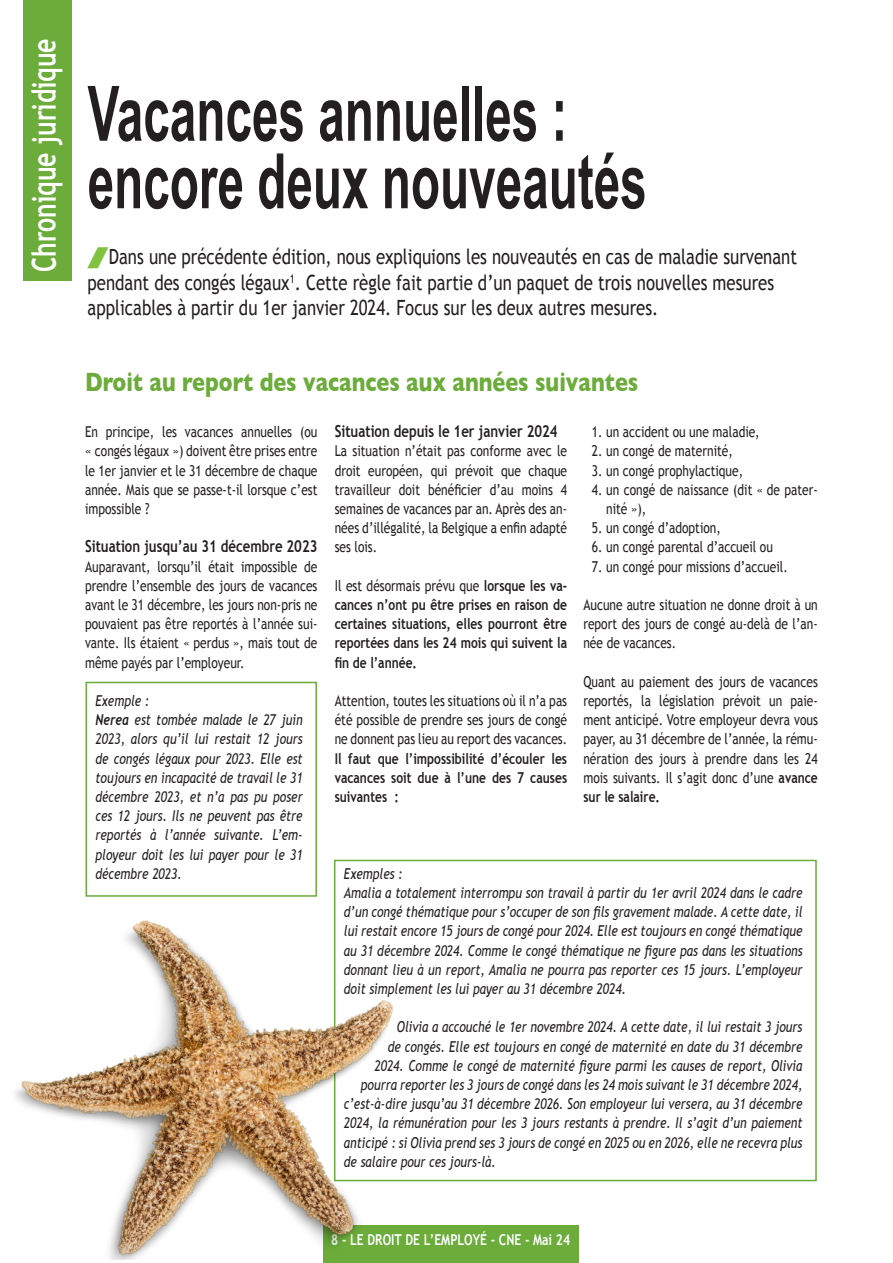
<style>
.page{position:relative;width:893px;height:1263px;background:#fff}
.page>*{position:absolute;margin:0;border:0;box-sizing:border-box;transform-origin:0 0}
.Titre_23{font:700 76.5px/67.5px "Arial Narrow";color:#231f20;scale:.76 1}
.Rubriques{font:700 33px "Trebuchet MS";color:#fff;scale:.75 1}
.NSt_23{font:700 27px "Gill Sans";color:#6bac3a;scale:.8 1}
.t1{font:21px/25.2px "Trebuchet MS";color:#231f20;scale:.8 1}
.Texte_courrant{font:700 16.5px "Trebuchet MS";color:#231f20;scale:.8 1}
.Texte_courrant-2{font:15px/19.2px "Trebuchet MS";color:#231f20;text-align:justify;scale:.8 1}
.Texte_courrant-3{font:italic 15px/19.2px "Trebuchet MS";color:#231f20;text-align:justify;scale:.8 1}
.Texte_courrant-4{font:700 15px/19.2px "Trebuchet MS";color:#231f20;text-align:justify;scale:.8 1}
.t2{font:700 15px "Trebuchet MS";color:#fff;scale:.81 1}
.s1{font-weight:400}
.s2{font-weight:700}
.s3{font-family:"Trebuchet";font-weight:700}
</style>
<div class="page">
<div style="left:323px;top:1225px;width:256px;height:38px;background:#6bac3a"></div>
<div style="left:23px;top:0;width:48px;height:281px;background:#6bac3a"></div>
<div style="left:334px;top:860px;width:483px;height:321px;border:2px solid #6bac3a"></div>
<div style="left:86px;top:682px;width:231px;height:215px;border:2px solid #6bac3a"></div>
<img style="left:15px;top:894px;width:392px;height:366px">
<p class="Rubriques" style="left:24px;top:272px;width:313px;rotate:-90deg">Chronique juridique</p>
<p class="Titre_23" style="left:88px;top:76px;width:737px">Vacances annuelles : encore deux nouveautés</p>
<p class="t1" style="left:88px;top:245px;width:888px;text-indent:21px">Dans une précédente édition, nous expliquions les nouveautés en cas de maladie survenant pendant des congés légaux<sup>1</sup>. Cette règle fait partie d’un paquet de trois nouvelles mesures applicables à partir du 1er janvier 2024. Focus sur les deux autres mesures.</p>
<p class="NSt_23" style="left:85px;top:360px;width:693px">Droit au report des vacances aux années suivantes</p>
<p class="Texte_courrant" style="left:335px;top:421px;width:280px">Situation depuis le 1er janvier 2024</p>
<p class="Texte_courrant-2" style="left:335px;top:442px;width:292px">La situation n’était pas conforme avec le droit européen, qui prévoit que chaque travailleur doit bénéficier d’au moins 4 semaines de vacances par an. Après des an&shy;nées d’illégalité, la Belgique a enfin adapté ses lois.</p>
<p class="Texte_courrant-4" style="left:335px;top:576px;width:292px"><span class="s1">Il est désormais prévu que</span> lorsque les va&shy;cances n’ont pu être prises en raison de certaines situations, elles pourront être reportées dans les 24 mois qui suivent la fin de l’année.</p>
<p class="Texte_courrant-2" style="left:335px;top:691px;width:292px">Attention, toutes les situations où il n’a pas été possible de prendre ses jours de congé ne donnent pas lieu au report des vacances.<br><span class="s2">Il faut que l’impossibilité d’écouler les vacances soit due à l’une des 7 causes suivantes :</span></p>
<p class="Texte_courrant-2" style="left:85px;top:422px;width:292px">En principe, les vacances annuelles (ou « congés légaux ») doivent être prises entre le 1er janvier et le 31 décembre de chaque année. Mais que se passe-t-il lorsque c’est impossible ?</p>
<p class="Texte_courrant" style="left:85px;top:536px;width:292px">Situation jusqu’au 31 décembre 2023</p>
<p class="Texte_courrant-2" style="left:85px;top:557px;width:292px">Auparavant, lorsqu’il était impossible de prendre l’ensemble des jours de vacances avant le 31 décembre, les jours non-pris ne pouvaient pas être reportés à l’année sui&shy;vante. Ils étaient « perdus », mais tout de même payés par l’employeur.</p>
<p class="Texte_courrant-2" style="left:592px;top:422px;width:211px">1. un accident ou une maladie,</p>
<p class="Texte_courrant-2" style="left:592px;top:442px;width:178px">2. un congé de maternité,</p>
<p class="Texte_courrant-2" style="left:592px;top:461px;width:191px">3. un congé prophylactique,</p>
<p class="Texte_courrant-2" style="left:606px;top:480px;width:266px;text-indent:-14px">4. un congé de naissance (dit « de pater&shy;nité »),</p>
<p class="Texte_courrant-2" style="left:592px;top:518px;width:163px">5. un congé d’adoption,</p>
<p class="Texte_courrant-2" style="left:592px;top:538px;width:228px">6. un congé parental d’accueil ou</p>
<p class="Texte_courrant-2" style="left:592px;top:557px;width:246px">7. un congé pour missions d’accueil.</p>
<p class="Texte_courrant-2" style="left:583px;top:595px;width:295px">Aucune autre situation ne donne droit à un report des jours de congé au-delà de l’an&shy;née de vacances.</p>
<p class="Texte_courrant-2" style="left:583px;top:672px;width:295px">Quant au paiement des jours de vacances reportés, la législation prévoit un paie&shy;ment anticipé. Votre employeur devra vous payer, au 31 décembre de l’année, la rému&shy;nération des jours à prendre dans les 24 mois suivants. Il s’agit donc d’une <span class="s2">avance sur le salaire.</span></p>
<p class="Texte_courrant-3" style="left:96px;top:691px;width:69px">Exemple :</p>
<p class="Texte_courrant-3" style="left:96px;top:710px;width:260px"><span class="s3">Nerea</span> est tombée malade le 27 juin 2023, alors qu’il lui restait 12 jours de congés légaux pour 2023. Elle est toujours en incapacité de travail le 31 décembre 2023, et n’a pas pu poser ces 12 jours. Ils ne peuvent pas être reportés à l’année suivante. L’em&shy;ployeur doit les lui payer pour le 31 décembre 2023.</p>
<p class="Texte_courrant-3" style="left:344px;top:864px;width:75px">Exemples :</p>
<p class="Texte_courrant-3" style="left:344px;top:883px;width:575px">Amalia a totalement interrompu son travail à partir du 1er avril 2024 dans le cadre d’un congé thématique pour s’occuper de son fils gravement malade. A cette date, il lui restait encore 15 jours de congé pour 2024. Elle est toujours en congé thématique au 31 décembre 2024. Comme le congé thématique ne figure pas dans les situations donnant lieu à un report, Amalia ne pourra pas reporter ces 15 jours. L’employeur doit simplement les lui payer au 31 décembre 2024.</p>
<p class="Texte_courrant-3" style="left:397px;top:1018px;width:508px">Olivia a accouché le 1er novembre 2024. A cette date, il lui restait 3 jours</p>
<p class="Texte_courrant-3" style="left:388px;top:1037px;width:520px">de congés. Elle est toujours en congé de maternité en date du 31 décembre</p>
<p class="Texte_courrant-3" style="left:374px;top:1056px;width:537px">2024. Comme le congé de maternité figure parmi les causes de report, Olivia</p>
<p class="Texte_courrant-3" style="left:361px;top:1075px;width:553px">pourra reporter les 3 jours de congé dans les 24 mois suivant le 31 décembre 2024,</p>
<p class="Texte_courrant-3" style="left:344px;top:1094px;width:575px">c’est-à-dire jusqu’au 31 décembre 2026. Son employeur lui versera, au 31 décembre</p>
<p class="Texte_courrant-3" style="left:344px;top:1114px;width:575px">2024, la rémunération pour les 3 jours restants à prendre. Il s’agit d’un paiement</p>
<p class="Texte_courrant-3" style="left:344px;top:1133px;width:575px">anticipé : si Olivia prend ses 3 jours de congé en 2025 ou en 2026, elle ne recevra plus</p>
<p class="Texte_courrant-3" style="left:344px;top:1152px;width:191px">de salaire pour ces jours-là.</p>
<p class="t2" style="left:331px;top:1230px;width:296px">8 - LE DROIT DE L’EMPLOYÉ - CNE - Mai 24</p>
</div>
